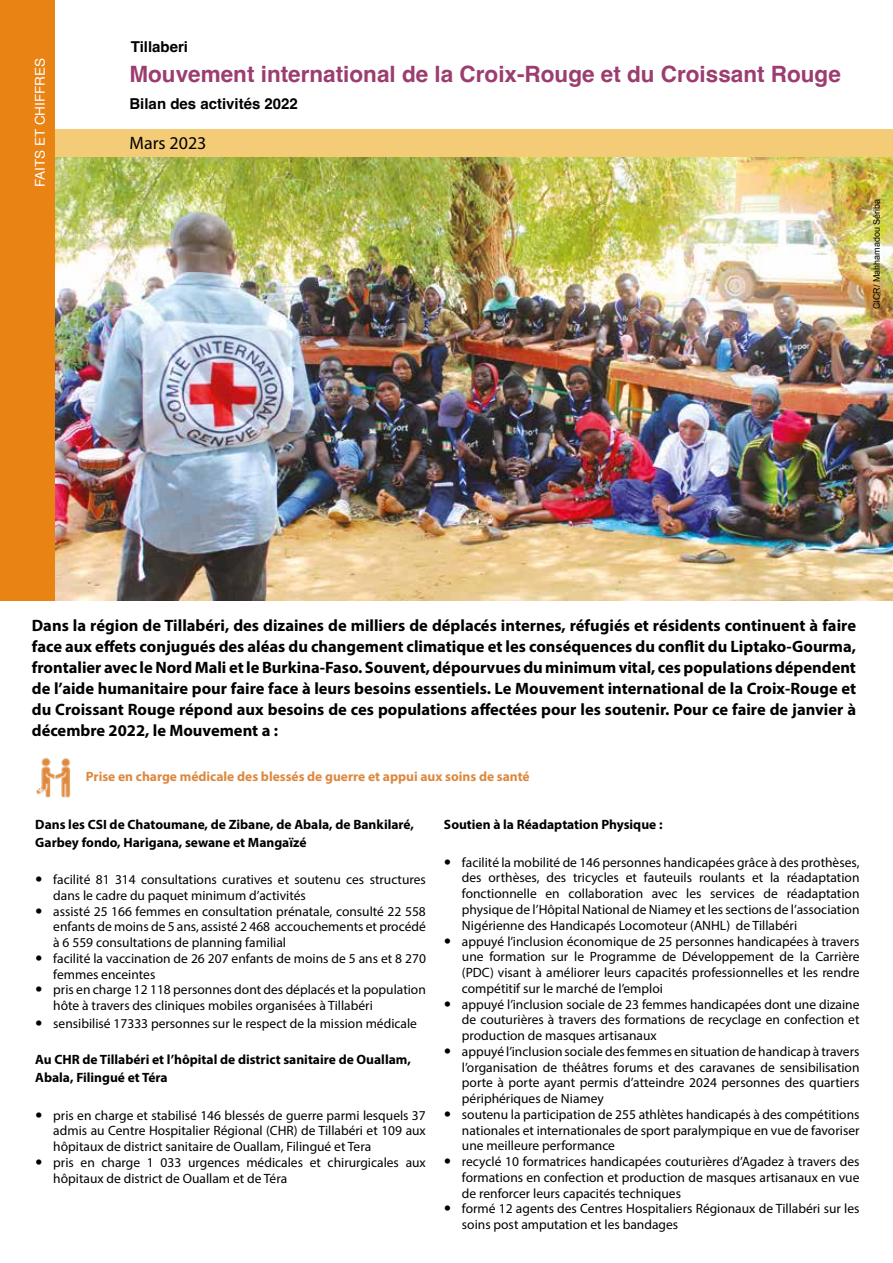
<style>
.page{position:relative;width:893px;height:1263px;background:#fff}
.page>*{position:absolute;margin:0;border:0;box-sizing:border-box;transform-origin:0 0}
.t1{font:700 22.5px "Helvetica";color:#9c3d6f}
.t2{font:18px "Myriad Pro";color:#000}
.t3{font:700 16.5px/21px "Myriad Pro";color:#000;text-align:justify}
.t4{font:700 15px "Helvetica";color:#000}
.t5{font:13.5px/15.8px "Myriad Pro";color:#000}
.t6{font:700 13.5px/18px "Myriad Pro";color:#000}
.t7{font:700 13.5px "Myriad Pro";color:#dd883e}
.t8{font:13.5px "Helvetica";color:#fff}
.t9{font:9px "Arial";color:#000}
</style>
<div class="page">
<img style="left:54px;top:156px;width:839px;height:444px">
<img style="left:36px;top:757px;width:34px;height:41px">
<div style="left:0;top:129px;width:893px;height:27px;background:#f4cb76"></div>
<div style="left:0;top:0;width:54px;height:600px;background:#e88314"></div>
<p class="t8" style="left:30px;top:187px;width:131px;rotate:-90deg">FAITS ET CHIFFRES</p>
<p class="t4" style="left:131px;top:37px;width:59px">Tillaberi</p>
<h1 class="t1" style="left:129px;top:60px;width:713px">Mouvement international de la Croix-Rouge et du Croissant Rouge</h1>
<p class="t4" style="left:129px;top:95px;width:170px">Bilan des activités 2022</p>
<h2 class="t2" style="left:129px;top:132px;width:79px">Mars 2023</h2>
<p class="t9" style="left:871px;top:309px;width:112px;rotate:-90deg">CICR/ Mahhamadou Sériba</p>
<p class="t3" style="left:32px;top:614px;width:826px">Dans la région de Tillabéri, des dizaines de milliers de déplacés internes, réfugiés et résidents continuent à faire face aux effets conjugués des aléas du changement climatique et les conséquences du conflit du Liptako-Gourma, frontalier avec le Nord Mali et le Burkina-Faso. Souvent, dépourvues du minimum vital, ces populations dépendent de l’aide humanitaire pour faire face à leurs besoins essentiels. Le Mouvement international de la Croix-Rouge et du Croissant Rouge répond aux besoins de ces populations affectées pour les soutenir. Pour ce faire de janvier à décembre 2022, le Mouvement a :</p>
<p class="t7" style="left:86px;top:767px;width:445px">Prise en charge médicale des blessés de guerre et appui aux soins de santé</p>
<p class="t6" style="left:35px;top:815px;width:380px">Dans les CSI de Chatoumane, de Zibane, de Abala, de Bankilaré,<br>Garbey fondo, Harigana, sewane et Mangaïzé</p>
<p class="t5" style="left:53px;top:871px;width:374px">facilité 81 314 consultations curatives et soutenu ces structures dans le cadre du paquet minimum d’activités<br>assisté 25 166 femmes en consultation prénatale, consulté 22 558 enfants de moins de 5 ans, assisté 2 468 accouchements et procédé à 6 559 consultations de planning familial<br>facilité la vaccination de 26 207 enfants de moins de 5 ans et 8 270 femmes enceintes<br>pris en charge 12 118 personnes dont des déplacés et la population hôte à travers des cliniques mobiles organisées à Tillabéri</p>
<p class="t5" style="left:53px;top:1015px;width:365px">sensibilisé 17333 personnes sur le respect de la mission médicale</p>
<p class="t6" style="left:35px;top:1050px;width:377px">Au CHR de Tillabéri et l’hôpital de district sanitaire de Ouallam,<br>Abala, Filingué et Téra</p>
<p class="t5" style="left:53px;top:1107px;width:374px">pris en charge et stabilisé 146 blessés de guerre parmi lesquels 37 admis au Centre Hospitalier Régional (CHR) de Tillabéri et 109 aux hôpitaux de district sanitaire de Ouallam, Filingué et Tera<br>pris en charge 1 033 urgences médicales et chirurgicales aux hôpitaux de district de Ouallam et de Téra</p>
<p class="t6" style="left:444px;top:815px;width:220px">Soutien à la Réadaptation Physique :</p>
<p class="t5" style="left:462px;top:854px;width:399px">facilité la mobilité de 146 personnes handicapées grâce à des prothèses, des orthèses, des tricycles et fauteuils roulants et la réadaptation fonctionnelle en collaboration avec les services de réadaptation physique de l’Hôpital National de Niamey et les sections de l’association Nigérienne des Handicapés Locomoteur (ANHL) de Tillabéri<br>appuyé l’inclusion économique de 25 personnes handicapées à travers une formation sur le Programme de Développement de la Carrière (PDC) visant à améliorer leurs capacités professionnelles et les rendre compétitif sur le marché de l’emploi<br>appuyé l’inclusion sociale de 23 femmes handicapées dont une dizaine de couturières à travers des formations de recyclage en confection et production de masques artisanaux<br>appuyé l’inclusion sociale des femmes en situation de handicap à travers l’organisation de théâtres forums et des caravanes de sensibilisation porte à porte ayant permis d’atteindre 2024 personnes des quartiers périphériques de Niamey<br>soutenu la participation de 255 athlètes handicapés à des compétitions nationales et internationales de sport paralympique en vue de favoriser une meilleure performance<br>recyclé 10 formatrices handicapées couturières d’Agadez à travers des formations en confection et production de masques artisanaux en vue de renforcer leurs capacités techniques<br>formé 12 agents des Centres Hospitaliers Régionaux de Tillabéri sur les soins post amputation et les bandages</p>
</div>
